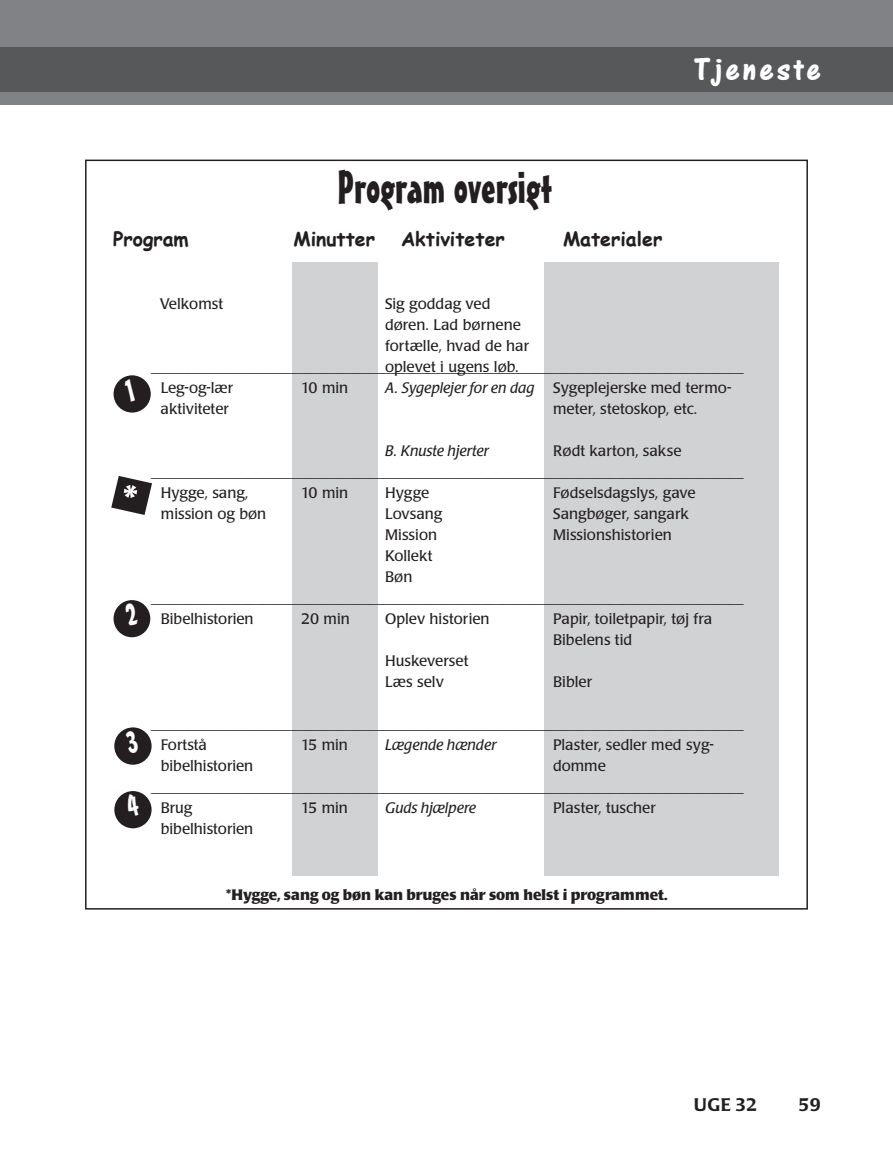
<style>
.page{position:relative;width:893px;height:1149px;background:#fff}
.page>*{position:absolute;margin:0;border:0;box-sizing:border-box;transform-origin:0 0}
.t1{font:45px "Mister Earl BT";color:#231f20}
.t2{font:33px "One Stroke Script Bold Plain";letter-spacing:.1em;color:#fff}
.t3{font:700 19.5px "Comic Sans MS";color:#231f20}
.t4{font:500 18px "Poppl Laudatio";letter-spacing:.02em;color:#231f20}
.t5{font:15px/21px "Poppl Laudatio";color:#231f20}
.t6{font:italic 15px "Poppl Laudatio";letter-spacing:.005em;color:#231f20}
.t7{font:700 15px "Poppl Laudatio";color:#231f20}
</style>
<div class="page">
<div style="left:0;top:0;width:893px;height:104px;background:#808285"></div>
<div style="left:0;top:47px;width:893px;height:44px;background:#57585a"></div>
<div style="left:544px;top:262px;width:234px;height:613px;background:#d1d2d4"></div>
<div style="left:292px;top:262px;width:86px;height:613px;background:#d1d2d4"></div>
<div style="left:114px;top:375px;width:37px;height:37px;background:#231f20;border-radius:50%"></div>
<div style="left:114px;top:600px;width:36px;height:37px;background:#231f20;border-radius:50%"></div>
<div style="left:114px;top:727px;width:38px;height:37px;background:#231f20;border-radius:50%"></div>
<div style="left:114px;top:790px;width:38px;height:38px;background:#231f20;border-radius:50%"></div>
<svg style="left:111px;top:476px;width:41px;height:39px"></svg>
<h2 class="t2" style="left:693px;top:60px;width:129px">Tjeneste</h2>
<h1 class="t1" style="left:338px;top:170px;width:216px">Program oversigt</h1>
<h3 class="t3" style="left:113px;top:224px;width:77px">Program</h3>
<h3 class="t3" style="left:294px;top:224px;width:83px">Minutter</h3>
<h3 class="t3" style="left:401px;top:224px;width:105px">Aktiviteter</h3>
<h3 class="t3" style="left:563px;top:224px;width:101px">Materialer</h3>
<p class="t5" style="left:160px;top:294px;width:65px">Velkomst</p>
<p class="t5" style="left:385px;top:294px;width:145px">Sig goddag ved døren. Lad børnene fortælle, hvad de har oplevet i ugens løb.</p>
<p class="t6" style="left:385px;top:381px;width:151px">A. Sygeplejer for en dag</p>
<p class="t5" style="left:151px;top:357px;width:594px">_______________________________________________________________________________</p>
<p class="t5" style="left:161px;top:378px;width:74px">Leg-og-lær aktiviteter</p>
<p class="t5" style="left:553px;top:378px;width:180px">Sygeplejerske med termo&shy;meter, stetoskop, etc.</p>
<p class="t5" style="left:553px;top:441px;width:130px">Rødt karton, sakse</p>
<p class="t5" style="left:553px;top:483px;width:144px">Fødselsdagslys, gave<br>Sangbøger, sangark<br>Missionshistorien</p>
<p class="t5" style="left:301px;top:378px;width:49px">10 min</p>
<p class="t6" style="left:385px;top:444px;width:105px">B. Knuste hjerter</p>
<p class="t5" style="left:385px;top:483px;width:59px">Hygge<br>Lovsang<br>Mission<br>Kollekt<br>Bøn</p>
<p class="t5" style="left:385px;top:609px;width:106px">Oplev historien</p>
<p class="t5" style="left:385px;top:651px;width:85px">Huskeverset<br>Læs selv</p>
<p class="t5" style="left:151px;top:462px;width:594px">_______________________________________________________________________________</p>
<p class="t5" style="left:301px;top:483px;width:49px">10 min</p>
<p class="t5" style="left:161px;top:483px;width:107px">Hygge, sang, mission og bøn</p>
<p class="t5" style="left:151px;top:588px;width:594px">_______________________________________________________________________________</p>
<p class="t5" style="left:161px;top:609px;width:94px">Bibelhistorien</p>
<p class="t5" style="left:553px;top:609px;width:161px">Papir, toiletpapir, tøj fra<br>Bibelens tid</p>
<p class="t5" style="left:553px;top:672px;width:40px">Bibler</p>
<p class="t5" style="left:301px;top:609px;width:50px">20 min</p>
<p class="t5" style="left:151px;top:714px;width:594px">_______________________________________________________________________________</p>
<p class="t5" style="left:161px;top:735px;width:94px">Fortstå bibelhistorien</p>
<p class="t5" style="left:161px;top:798px;width:94px">Brug bibelhistorien</p>
<p class="t5" style="left:553px;top:735px;width:162px">Plaster, sedler med syg&shy;domme</p>
<p class="t5" style="left:553px;top:798px;width:104px">Plaster, tuscher</p>
<p class="t5" style="left:301px;top:735px;width:48px">15 min</p>
<p class="t6" style="left:385px;top:738px;width:113px">Lægende hænder</p>
<p class="t5" style="left:151px;top:777px;width:594px">_______________________________________________________________________________</p>
<p class="t5" style="left:301px;top:798px;width:48px">15 min</p>
<p class="t6" style="left:385px;top:801px;width:92px">Guds hjælpere</p>
<p class="t7" style="left:226px;top:887px;width:443px">*Hygge, sang og bøn kan bruges når som helst i programmet.</p>
<p class="t4" style="left:694px;top:1097px;width:64px">UGE 32</p>
<p class="t4" style="left:799px;top:1097px;width:24px">59</p>
</div>
